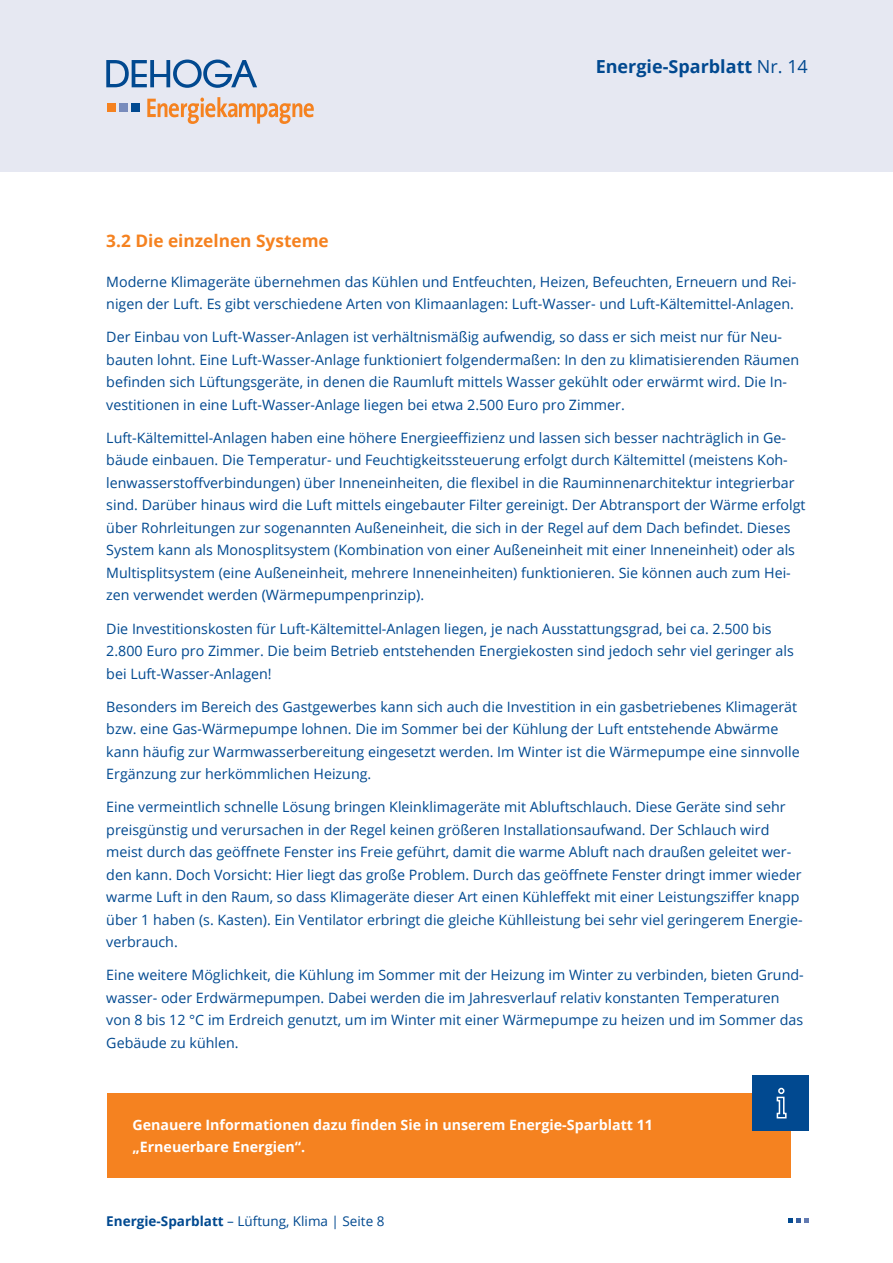
<style>
.page{position:relative;width:893px;height:1263px;background:#fff}
.page>*{position:absolute;margin:0;border:0;box-sizing:border-box;transform-origin:0 0}
.t1{font:700 18px "Open Sans";color:#014990}
.Headline_3{font:700 17.25px "Open Sans";color:#f58220}
.Fliesstext{font:14.25px/22.5px "Open Sans";color:#014990}
.t2{font:700 14.25px/22.5px "Open Sans";color:#fff}
.t3{font:13.5px "Open Sans";color:#014990}
.s1{font-weight:400}
.s2{font-weight:700}
</style>
<div class="page">
<div style="left:0;top:0;width:893px;height:171px;background:#e6e8f2"></div>
<svg style="left:106px;top:60px;width:151px;height:28px"></svg>
<div style="left:132px;top:103px;width:8px;height:8px;background:#014990"></div>
<div style="left:119px;top:103px;width:8px;height:8px;background:#788bbc"></div>
<div style="left:107px;top:103px;width:8px;height:8px;background:#f58220"></div>
<svg style="left:147px;top:97px;width:167px;height:27px"></svg>
<svg style="left:788px;top:1218px;width:20px;height:4px"></svg>
<div style="left:107px;top:1093px;width:684px;height:85px;background:#f58220"></div>
<div style="left:752px;top:1075px;width:56px;height:56px;background:#014990"></div>
<svg style="left:776px;top:1087px;width:11px;height:32px"></svg>
<p class="t1" style="left:596px;top:54px;width:214px">Energie-Sparblatt <span class="s1">Nr. 14</span></p>
<p class="Headline_3" style="left:106px;top:229px;width:224px">3.2 Die einzelnen Systeme</p>
<p class="Fliesstext" style="left:106px;top:270px;width:691px">Moderne Klimageräte übernehmen das Kühlen und Entfeuchten, Heizen, Befeuchten, Erneuern und Rei&shy;nigen der Luft. Es gibt verschiedene Arten von Klimaanlagen: Luft-Wasser- und Luft-Kältemittel-Anlagen.</p>
<p class="Fliesstext" style="left:106px;top:325px;width:694px">Der Einbau von Luft-Wasser-Anlagen ist verhältnismäßig aufwendig, so dass er sich meist nur für Neu&shy;bauten lohnt. Eine Luft-Wasser-Anlage funktioniert folgendermaßen: In den zu klimatisierenden Räumen befinden sich Lüftungsgeräte, in denen die Raumluft mittels Wasser gekühlt oder erwärmt wird. Die In&shy;vestitionen in eine Luft-Wasser-Anlage liegen bei etwa 2.500 Euro pro Zimmer.</p>
<p class="Fliesstext" style="left:106px;top:426px;width:701px">Luft-Kältemittel-Anlagen haben eine höhere Energieeffizienz und lassen sich besser nachträglich in Ge&shy;bäude einbauen. Die Temperatur- und Feuchtigkeitssteuerung erfolgt durch Kältemittel (meistens Koh&shy;lenwasserstoffverbindungen) über Inneneinheiten, die flexibel in die Rauminnenarchitektur integrierbar sind. Darüber hinaus wird die Luft mittels eingebauter Filter gereinigt. Der Abtransport der Wärme erfolgt über Rohrleitungen zur sogenannten Außeneinheit, die sich in der Regel auf dem Dach befindet. Dieses System kann als Monosplitsystem (Kombination von einer Außeneinheit mit einer Inneneinheit) oder als Multisplitsystem (eine Außeneinheit, mehrere Inneneinheiten) funktionieren. Sie können auch zum Hei&shy;zen verwendet werden (Wärmepumpenprinzip).</p>
<p class="Fliesstext" style="left:106px;top:617px;width:689px">Die Investitionskosten für Luft-Kältemittel-Anlagen liegen, je nach Ausstattungsgrad, bei ca. 2.500 bis<br>2.800 Euro pro Zimmer. Die beim Betrieb entstehenden Energiekosten sind jedoch sehr viel geringer als bei Luft-Wasser-Anlagen!</p>
<p class="Fliesstext" style="left:106px;top:695px;width:695px">Besonders im Bereich des Gastgewerbes kann sich auch die Investition in ein gasbetriebenes Klimagerät bzw. eine Gas-Wärmepumpe lohnen. Die im Sommer bei der Kühlung der Luft entstehende Abwärme kann häufig zur Warmwasserbereitung eingesetzt werden. Im Winter ist die Wärmepumpe eine sinnvolle Ergänzung zur herkömmlichen Heizung.</p>
<p class="Fliesstext" style="left:106px;top:795px;width:698px">Eine vermeintlich schnelle Lösung bringen Kleinklimageräte mit Abluftschlauch. Diese Geräte sind sehr preisgünstig und verursachen in der Regel keinen größeren Installationsaufwand. Der Schlauch wird meist durch das geöffnete Fenster ins Freie geführt, damit die warme Abluft nach draußen geleitet wer&shy;den kann. Doch Vorsicht: Hier liegt das große Problem. Durch das geöffnete Fenster dringt immer wieder warme Luft in den Raum, so dass Klimageräte dieser Art einen Kühleffekt mit einer Leistungsziffer knapp über 1 haben (s. Kasten). Ein Ventilator erbringt die gleiche Kühlleistung bei sehr viel geringerem Energie&shy;verbrauch.</p>
<p class="Fliesstext" style="left:106px;top:964px;width:699px">Eine weitere Möglichkeit, die Kühlung im Sommer mit der Heizung im Winter zu verbinden, bieten Grund&shy;wasser- oder Erdwärmepumpen. Dabei werden die im Jahresverlauf relativ konstanten Temperaturen von 8 bis 12 °C im Erdreich genutzt, um im Winter mit einer Wärmepumpe zu heizen und im Sommer das Gebäude zu kühlen.</p>
<p class="t2" style="left:132px;top:1113px;width:522px">Genauere Informationen dazu finden Sie in unserem Energie-Sparblatt 11 „Erneuerbare Energien“.</p>
<p class="t3" style="left:106px;top:1211px;width:280px"><span class="s2">Energie-Sparblatt</span> – Lüftung, Klima | Seite 8</p>
</div>
